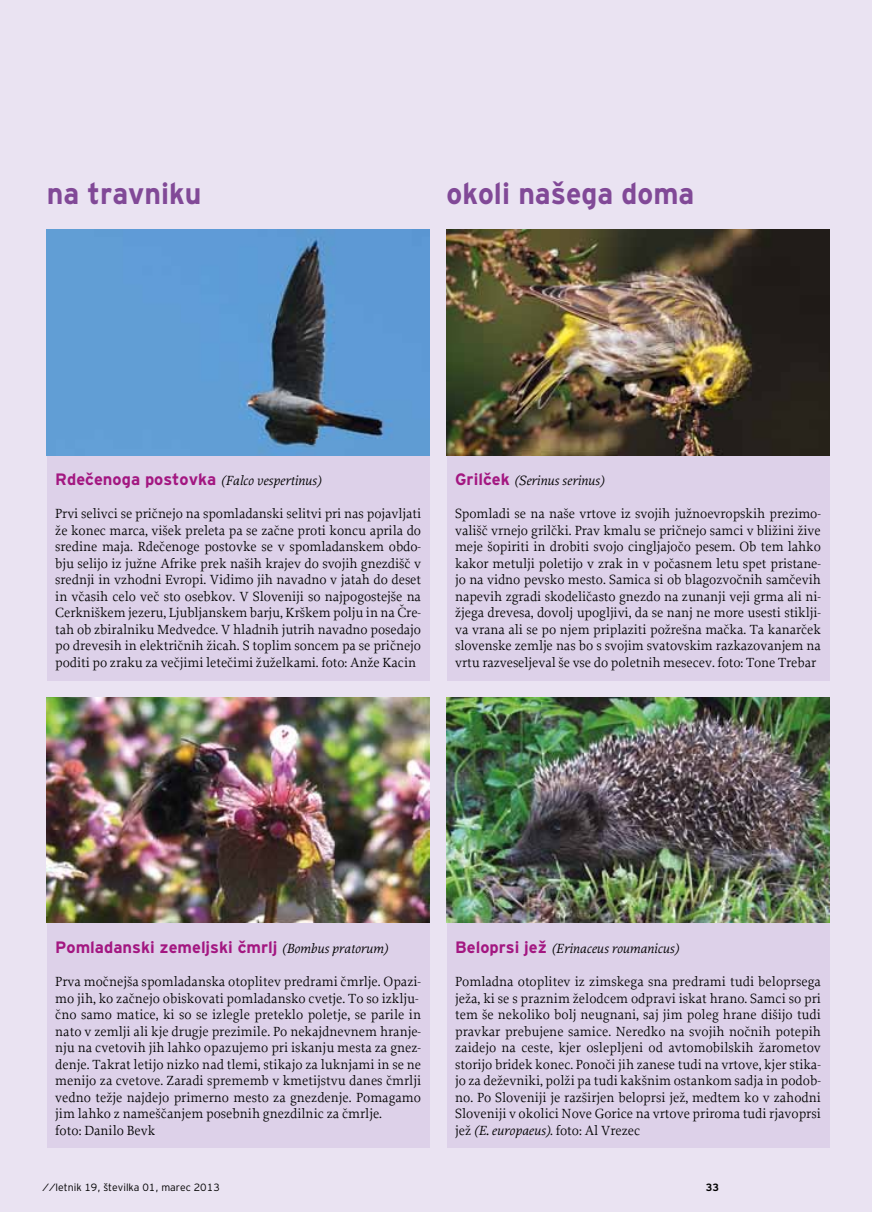
<style>
.page{position:relative;width:872px;height:1212px;background:#eae3f2}
.page>*{position:absolute;margin:0;border:0;box-sizing:border-box;transform-origin:0 0}
.t1{font:700 30px "Interstate Bold Mono CE";color:#814997;scale:.95 1}
.t2{font:700 16.5px "Interstate Bold Mono CE";color:#a31781}
.t3{font:13.95px/16.5px "Proforma";color:#000;text-align:justify}
.t4{font:italic 13.95px "Proforma Book Italic CE";color:#000}
.t5{font:300 10.5px "Interstate Light Mono CE";color:#000}
.t6{font:700 10.5px "Interstate Bold Mono CE";color:#000}
.s1{font-family:"Interstate Bold Mono CE";font-weight:700;font-style:normal;font-size:16.5px;color:#a31781}
.s2{font-family:"Proforma Book Italic CE";font-weight:400;font-style:italic;font-size:13.95px;color:#000}
.s3{font-family:"Proforma Book Italic CE";font-style:italic}
</style>
<div class="page">
<div style="left:47px;top:230px;width:382px;height:450px;background:#ddd1e9"></div>
<img style="left:47px;top:230px;width:382px;height:225px">
<div style="left:446px;top:230px;width:383px;height:450px;background:#ddd1e9"></div>
<img style="left:446px;top:230px;width:383px;height:225px">
<div style="left:47px;top:697px;width:382px;height:451px;background:#ddd1e9"></div>
<img style="left:47px;top:697px;width:382px;height:226px">
<div style="left:446px;top:697px;width:383px;height:451px;background:#ddd1e9"></div>
<img style="left:446px;top:697px;width:383px;height:226px">
<h1 class="t1" style="left:47px;top:177px;width:164px">na travniku</h1>
<h1 class="t1" style="left:446px;top:177px;width:262px">okoli našega doma</h1>
<p class="t4" style="left:55px;top:472px;width:267px"><span class="s1">Rdečenoga postovka</span> (Falco vespertinus)</p>
<p class="t3" style="left:55px;top:505px;width:367px">Prvi selivci se pričnejo na spomladanski selitvi pri nas pojavljati že konec marca, višek preleta pa se začne proti koncu aprila do sredine maja. Rdečenoge postovke se v spomladanskem obdo&shy;bju selijo iz južne Afrike prek naših krajev do svojih gnezdišč v srednji in vzhodni Evropi. Vidimo jih navadno v jatah do deset in včasih celo več sto osebkov. V Sloveniji so najpogostejše na Cerkniškem jezeru, Ljubljanskem barju, Krškem polju in na Čre&shy;tah ob zbiralniku Medvedce. V hladnih jutrih navadno posedajo po drevesih in električnih žicah. S toplim soncem pa se pričnejo poditi po zraku za večjimi letečimi žuželkami. foto: Anže Kacin</p>
<p class="t4" style="left:455px;top:472px;width:151px"><span class="s1">Grilček</span> (Serinus serinus)</p>
<p class="t3" style="left:455px;top:505px;width:367px">Spomladi se na naše vrtove iz svojih južnoevropskih prezimo&shy;vališč vrnejo grilčki. Prav kmalu se pričnejo samci v bližini žive meje šopiriti in drobiti svojo cingljajočo pesem. Ob tem lahko kakor metulji poletijo v zrak in v počasnem letu spet pristane&shy;jo na vidno pevsko mesto. Samica si ob blagozvočnih samčevih napevih zgradi skodeličasto gnezdo na zunanji veji grma ali ni&shy;žjega drevesa, dovolj upogljivi, da se nanj ne more usesti stiklji&shy;va vrana ali se po njem priplaziti požrešna mačka. Ta kanarček slovenske zemlje nas bo s svojim svatovskim razkazovanjem na vrtu razveseljeval še vse do poletnih mesecev. foto: Tone Trebar</p>
<p class="t2" style="left:55px;top:938px;width:334px">Pomladanski zemeljski čmrlj <span class="s2">(Bombus pratorum)</span></p>
<p class="t3" style="left:55px;top:973px;width:367px;text-align:left">Prva močnejša spomladanska otoplitev predrami čmrlje. Opazi&shy;mo jih, ko začnejo obiskovati pomladansko cvetje. To so izklju&shy;čno samo matice, ki so se izlegle preteklo poletje, se parile in nato v zemlji ali kje drugje prezimile. Po nekajdnevnem hranje&shy;nju na cvetovih jih lahko opazujemo pri iskanju mesta za gnez&shy;denje. Takrat letijo nizko nad tlemi, stikajo za luknjami in se ne menijo za cvetove. Zaradi sprememb v kmetijstvu danes čmrlji vedno težje najdejo primerno mesto za gnezdenje. Pomagamo jim lahko z nameščanjem posebnih gnezdilnic za čmrlje.<br>foto: Danilo Bevk</p>
<p class="t4" style="left:455px;top:940px;width:225px"><span class="s1">Beloprsi jež</span> (Erinaceus roumanicus)</p>
<p class="t3" style="left:455px;top:973px;width:367px">Pomladna otoplitev iz zimskega sna predrami tudi beloprsega ježa, ki se s praznim želodcem odpravi iskat hrano. Samci so pri tem še nekoliko bolj neugnani, saj jim poleg hrane dišijo tudi pravkar prebujene samice. Neredko na svojih nočnih potepih zaidejo na ceste, kjer oslepljeni od avtomobilskih žarometov storijo bridek konec. Ponoči jih zanese tudi na vrtove, kjer stika&shy;jo za deževniki, polži pa tudi kakšnim ostankom sadja in podob&shy;no. Po Sloveniji je razširjen beloprsi jež, medtem ko v zahodni Sloveniji v okolici Nove Gorice na vrtove priroma tudi rjavoprsi jež <span class="s3">(E. europaeus)</span>. foto: Al Vrezec</p>
<p class="t5" style="left:43px;top:1181px;width:179px">//letnik 19, številka 01, marec 2013</p>
<p class="t6" style="left:706px;top:1181px;width:15px">33</p>
</div>
